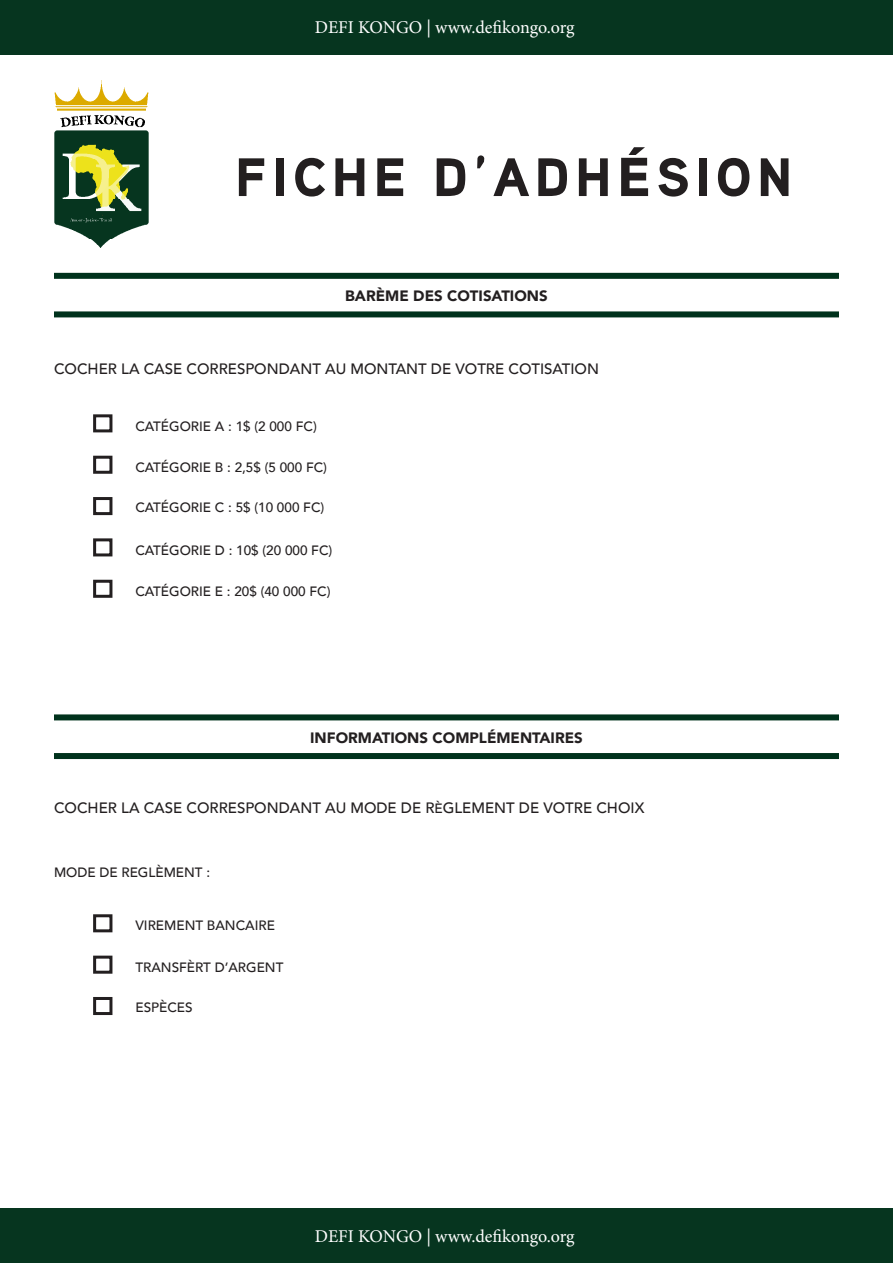
<style>
.page{position:relative;width:893px;height:1263px;background:#fff}
.page>*{position:absolute;margin:0;border:0;box-sizing:border-box;transform-origin:0 0}
.t1{font:900 54px "Aaux Next";letter-spacing:.1em;color:#231f20}
.t2{font:18px "Minion Pro";letter-spacing:-.01em;color:#fff}
.t3{font:500 15px "Avenir";color:#231f20}
.t4{font:900 15px "Avenir";color:#231f20}
.t5{font:500 13.5px "Avenir";color:#231f20}
.s1{font-family:"Avenir"}
.s2{font-size:13.5px}
</style>
<div class="page">
<img style="left:54px;top:81px;width:95px;height:166px">
<div style="left:54px;top:714px;width:785px;height:6px;background:#00321c"></div>
<div style="left:54px;top:273px;width:785px;height:6px;background:#00321c"></div>
<div style="left:54px;top:753px;width:785px;height:6px;background:#00321c"></div>
<div style="left:54px;top:311px;width:785px;height:6px;background:#00321c"></div>
<div style="left:93px;top:414px;width:19px;height:18px;border:3px solid #231f20"></div>
<div style="left:93px;top:456px;width:19px;height:18px;border:3px solid #231f20"></div>
<div style="left:93px;top:497px;width:19px;height:18px;border:3px solid #231f20"></div>
<div style="left:93px;top:538px;width:19px;height:18px;border:3px solid #231f20"></div>
<div style="left:93px;top:580px;width:19px;height:18px;border:3px solid #231f20"></div>
<div style="left:93px;top:914px;width:19px;height:18px;border:3px solid #231f20"></div>
<div style="left:93px;top:956px;width:19px;height:18px;border:3px solid #231f20"></div>
<div style="left:93px;top:997px;width:19px;height:18px;border:3px solid #231f20"></div>
<div style="left:0;top:0;width:893px;height:54px;background:#06351f"></div>
<div style="left:0;top:1209px;width:893px;height:54px;background:#06351f"></div>
<p class="t2" style="left:315px;top:15px;width:261px">DEFI KONGO | www.defikongo.org</p>
<p class="t1" style="left:235px;top:139px;width:559px">FICHE D’ADH<span class="s1">É</span>SION</p>
<p class="t4" style="left:345px;top:283px;width:204px">BARÈME DES COTISATIONS</p>
<p class="t3" style="left:54px;top:355px;width:546px">COCHER LA CASE CORRESPONDANT AU MONTANT DE VOTRE COTISATION</p>
<p class="t5" style="left:135px;top:414px;width:183px">CATÉGORIE A : 1$ (2 000 FC)</p>
<p class="t5" style="left:135px;top:455px;width:193px">CATÉGORIE B : 2,5$ (5 000 FC)</p>
<p class="t5" style="left:135px;top:495px;width:190px">CATÉGORIE C : 5$ (10 000 FC)</p>
<p class="t5" style="left:135px;top:538px;width:198px">CATÉGORIE D : 10$ (20 000 FC)</p>
<p class="t5" style="left:135px;top:579px;width:197px">CATÉGORIE E : 20$ (40 000 FC)</p>
<p class="t4" style="left:310px;top:725px;width:274px">INFORMATIONS COMPLÉMENTAIRES</p>
<p class="t3" style="left:54px;top:794px;width:592px">COCHER LA CASE CORRESPONDANT AU MODE DE R<span class="s2">È</span>GLEMENT DE VOTRE CHOIX</p>
<p class="t5" style="left:54px;top:861px;width:158px">MODE DE REGLÈMENT :</p>
<p class="t5" style="left:135px;top:914px;width:141px">VIREMENT BANCAIRE</p>
<p class="t5" style="left:135px;top:955px;width:150px">TRANSFÈRT D’ARGENT</p>
<p class="t5" style="left:135px;top:995px;width:59px">ESPÈCES</p>
<p class="t2" style="left:315px;top:1224px;width:261px">DEFI KONGO | www.defikongo.org</p>
</div>
